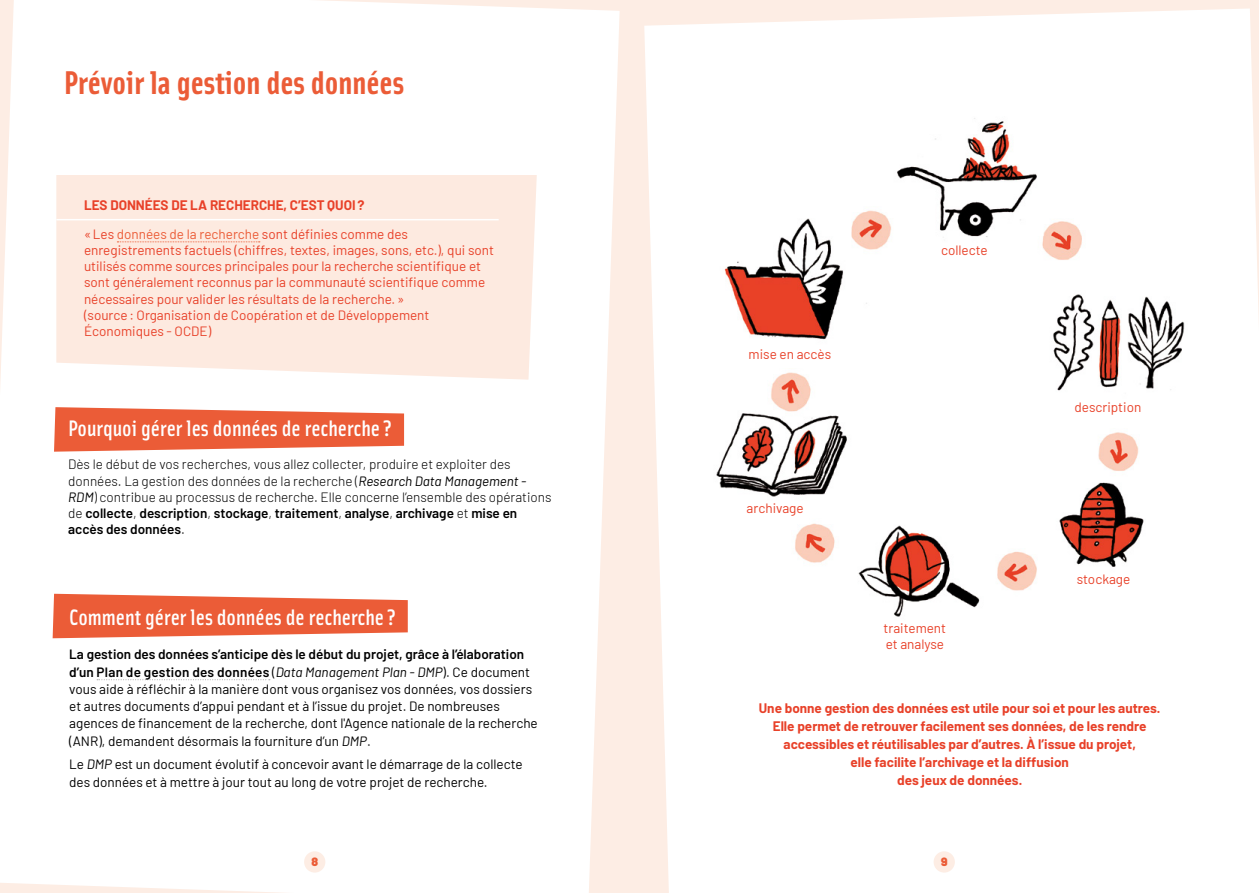
<style>
.page{position:relative;width:1259px;height:893px;background:#fdede4}
.page>*{position:absolute;margin:0;border:0;box-sizing:border-box;transform-origin:0 0}
.Titre_1A{font:700 33px "Solex";color:#eb5c37}
.titre1_02_brique{font:500 22.5px "Solex";color:#fff}
.text_COU_02{font:13.5px/17.2px "Barlow";color:#000}
.text_encart{font:13.5px/16.2px "Barlow";color:#e84129}
.text_etroit{font:300 13.5px/16.2px "Barlow";color:#000}
.text_encart-2{font:700 13.5px/18px "Barlow";color:#e84129;text-align:center}
.t1{font:900 12px "Barlow";color:#eb5c37}
.s1{color:#eb5c37}
.s2{font-weight:400;font-style:italic}
.s3{font-weight:600}
.s4{font-style:italic}
</style>
<div class="page">
<div style="left:0;top:0;width:619px;height:893px;background:#fff"></div>
<div style="left:644px;top:9px;width:615px;height:884px;background:#fff"></div>
<img style="left:695px;top:116px;width:510px;height:516px">
<svg style="left:56px;top:175px;width:481px;height:205px"></svg>
<svg style="left:117px;top:241px;width:143px;height:1px"></svg>
<hr style="left:56px;top:219px;width:443px;height:1px;background:#fff">
<div style="left:933px;top:851px;width:22px;height:22px;background:#fdede4;border-radius:50%"></div>
<div style="left:304px;top:851px;width:21px;height:22px;background:#fdede4;border-radius:50%"></div>
<svg style="left:54px;top:407px;width:350px;height:45px;background:#ed7454"></svg>
<svg style="left:53px;top:594px;width:355px;height:44px;background:#ed7150"></svg>
<svg style="left:97px;top:679px;width:173px;height:1px"></svg>
<p class="Titre_1A" style="left:64px;top:61px;width:342px">Prévoir la gestion des données</p>
<p class="text_encart-2" style="left:84px;top:195px;width:282px">LES DONNÉES DE LA RECHERCHE, C’EST QUOI?</p>
<p class="text_encart" style="left:84px;top:225px;width:411px">«Les <span class="s1">données de la recherche</span> sont définies comme des enregistrements factuels (chiffres, textes, images, sons, etc.), qui sont utilisés comme sources principales pour la recherche scientifique et sont généralement reconnus par la communauté scientifique comme nécessaires pour valider les résultats de la recherche.»<br>(source: Organisation de Coopération et de Développement Économiques - OCDE)</p>
<p class="titre1_02_brique" style="left:68px;top:414px;width:325px">Pourquoi gérer les données de recherche ?</p>
<p class="text_etroit" style="left:68px;top:455px;width:485px">Dès le début de vos recherches, vous allez collecter, produire et exploiter des données. La gestion des données de la recherche (<span class="s2">Research Data Management - RDM</span>) contribue au processus de recherche. Elle concerne l’ensemble des opérations de <span class="s3">collecte</span>, <span class="s3">description</span>, <span class="s3">stockage</span>, <span class="s3">traitement</span>, <span class="s3">analyse</span>, <span class="s3">archivage</span> et <span class="s3">mise en accès des données</span>.</p>
<p class="titre1_02_brique" style="left:69px;top:603px;width:328px">Comment gérer les données de recherche ?</p>
<p class="text_COU_02" style="left:69px;top:645px;width:470px"><span class="s3">La gestion des données s’anticipe dès le début du projet, grâce à l’élaboration d’un Plan de gestion des données</span> (<span class="s4">Data Management Plan - DMP</span>). Ce document vous aide à réfléchir à la manière dont vous organisez vos données, vos dossiers et autres documents d’appui pendant et à l’issue du projet. De nombreuses agences de financement de la recherche, dont l'Agence nationale de la recherche (ANR), demandent désormais la fourniture d’un <span class="s4">DMP</span>.</p>
<p class="text_COU_02" style="left:69px;top:755px;width:455px">Le <span class="s4">DMP</span> est un document évolutif à concevoir avant le démarrage de la collecte des données et à mettre à jour tout au long de votre projet de recherche.</p>
<p class="text_encart" style="left:748px;top:345px;width:84px">mise en accès</p>
<p class="text_encart" style="left:941px;top:241px;width:48px">collecte</p>
<p class="text_encart" style="left:746px;top:499px;width:59px">archivage</p>
<p class="text_encart" style="left:883px;top:619px;width:64px">traitement</p>
<p class="text_encart" style="left:885px;top:635px;width:60px">et analyse</p>
<p class="text_encart" style="left:1074px;top:398px;width:68px">description</p>
<p class="text_encart" style="left:1076px;top:570px;width:55px">stockage</p>
<p class="text_encart-2" style="left:759px;top:698px;width:403px">Une bonne gestion des données est utile pour soi et pour les autres.<br>Elle permet de retrouver facilement ses données, de les rendre accessibles et réutilisables par d’autres. À l’issue du projet,<br>elle facilite l’archivage et la diffusion<br>des jeux de données.</p>
<p class="t1" style="left:311px;top:853px;width:8px">8</p>
<p class="t1" style="left:941px;top:853px;width:8px">9</p>
</div>
